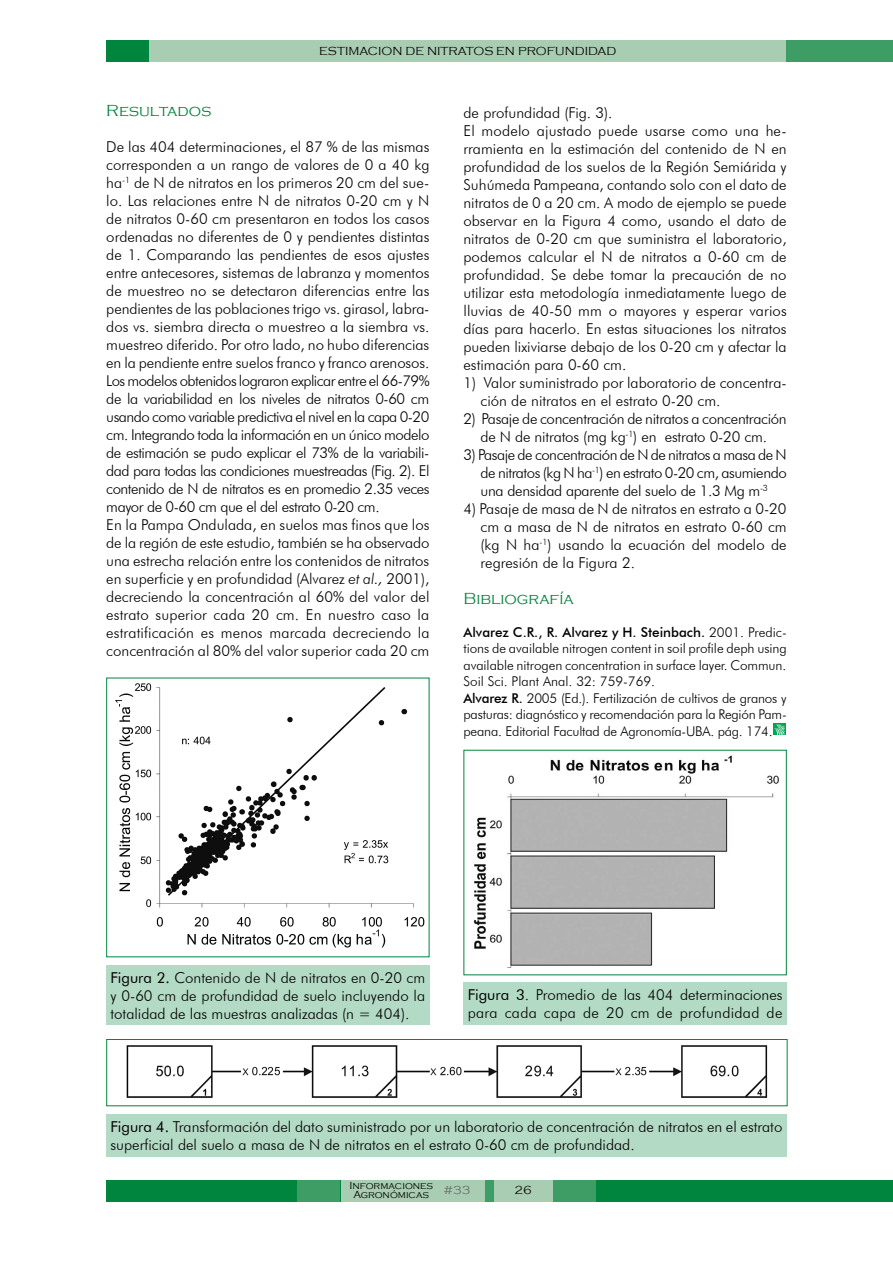
<style>
.page{position:relative;width:893px;height:1263px;background:#fff}
.page>*{position:absolute;margin:0;border:0;box-sizing:border-box;transform-origin:0 0}
.t1{font:300 16.5px "Copperplate Gothic";color:#00853f}
.t2{font:300 15px/18px "Futura BT";color:#000}
.t3{font:300 15px/18px "Futura BT";letter-spacing:-.02em;color:#000;text-align:center}
.t4{font:300 13.5px/16.5px "Futura BT";letter-spacing:-.015em;color:#000}
.t5{font:300 12px "Copperplate Gothic";color:#000}
.t6{font:300 10.5px/9px "Copperplate Gothic";color:#000}
.s1{font-style:italic}
.s2{font-weight:500}
.s3{font-weight:400}
</style>
<div class="page">
<div style="left:106px;top:1180px;width:787px;height:21px;background:#00853f"></div>
<div style="left:106px;top:40px;width:787px;height:22px;background:#a9cdb2"></div>
<div style="left:106px;top:40px;width:43px;height:22px;background:#00853f"></div>
<div style="left:787px;top:40px;width:106px;height:22px;background:#3e9d64"></div>
<div style="left:298px;top:1180px;width:42px;height:21px;background:#3e9d64"></div>
<div style="left:341px;top:1180px;width:212px;height:21px;background:#a9cdb2"></div>
<div style="left:553px;top:1180px;width:42px;height:21px;background:#3e9d64"></div>
<div style="left:485px;top:1180px;width:8px;height:21px;background:#3e9d64"></div>
<hr style="left:892px;top:0;width:1px;height:1263px;background:#c8dfcd">
<svg style="left:892px;top:40px;width:1px;height:22px"></svg>
<svg style="left:892px;top:1180px;width:1px;height:21px"></svg>
<svg style="left:773px;top:724px;width:12px;height:11px"></svg>
<div style="left:106px;top:965px;width:323px;height:60px;background:#b3dac5"></div>
<div style="left:463px;top:982px;width:324px;height:43px;background:#b3dac5"></div>
<div style="left:106px;top:1114px;width:681px;height:43px;background:#b3dac5"></div>
<img style="left:115px;top:683px;width:310px;height:265px">
<img style="left:126px;top:1045px;width:642px;height:53px">
<div style="left:106px;top:1039px;width:681px;height:67px;border:1px solid #00853f"></div>
<img style="left:473px;top:755px;width:306px;height:213px">
<p class="t5" style="left:319px;top:44px;width:299px">ESTIMACION DE NITRATOS EN PROFUNDIDAD</p>
<p class="t1" style="left:106px;top:101px;width:107px">Resultados</p>
<p class="t2" style="left:106px;top:137px;width:325px">De las 404 determinaciones, el 87 % de las mismas corresponden a un rango de valores de 0 a 40 kg ha<sup>-1</sup> de N de nitratos en los primeros 20 cm del sue&shy;lo. Las relaciones entre N de nitratos 0-20 cm y N de nitratos 0-60 cm presentaron en todos los casos ordenadas no diferentes de 0 y pendientes distintas de 1. Comparando las pendientes de esos ajustes entre antecesores, sistemas de labranza y momentos de muestreo no se detectaron diferencias entre las pendientes de las poblaciones trigo vs. girasol, labra&shy;dos vs. siembra directa o muestreo a la siembra vs. muestreo diferido. Por otro lado, no hubo diferencias en la pendiente entre suelos franco y franco arenosos.<br>Los modelos obtenidos lograron explicar entre el 66-79% de la variabilidad en los niveles de nitratos 0-60 cm usando como variable predictiva el nivel en la capa 0-20 cm. Integrando toda la información en un único modelo de estimación se pudo explicar el 73% de la variabili&shy;dad para todas las condiciones muestreadas (Fig. 2). El contenido de N de nitratos es en promedio 2.35 veces mayor de 0-60 cm que el del estrato 0-20 cm.<br>En la Pampa Ondulada, en suelos mas finos que los de la región de este estudio, también se ha observado una estrecha relación entre los contenidos de nitratos en superficie y en profundidad (Alvarez <span class="s1">et al.,</span> 2001), decreciendo la concentración al 60% del valor del estrato superior cada 20 cm. En nuestro caso la estratificación es menos marcada decreciendo la concentración al 80% del valor superior cada 20 cm</p>
<p class="t2" style="left:463px;top:103px;width:325px">de profundidad (Fig. 3).<br>El modelo ajustado puede usarse como una he&shy;rramienta en la estimación del contenido de N en profundidad de los suelos de la Región Semiárida y Suhúmeda Pampeana, contando solo con el dato de nitratos de 0 a 20 cm. A modo de ejemplo se puede observar en la Figura 4 como, usando el dato de nitratos de 0-20 cm que suministra el laboratorio, podemos calcular el N de nitratos a 0-60 cm de profundidad. Se debe tomar la precaución de no utilizar esta metodología inmediatamente luego de lluvias de 40-50 mm o mayores y esperar varios días para hacerlo. En estas situaciones los nitratos pueden lixiviarse debajo de los 0-20 cm y afectar la estimación para 0-60 cm.</p>
<p class="t2" style="left:480px;top:373px;width:308px;text-indent:-17px">1) Valor suministrado por laboratorio de concentra&shy;ción de nitratos en el estrato 0-20 cm.</p>
<p class="t3" style="left:463px;top:409px;width:325px">2) Pasaje de concentración de nitratos a concentración de N de nitratos (mg kg<sup>-1</sup>) en estrato 0-20 cm.</p>
<p class="t2" style="left:480px;top:445px;width:308px;text-align:justify;text-indent:-17px">3) Pasaje de concentración de N de nitratos a masa de N de nitratos (kg N ha<sup>-1</sup>) en estrato 0-20 cm, asumiendo una densidad aparente del suelo de 1.3 Mg m<sup>-3</sup></p>
<p class="t2" style="left:480px;top:499px;width:308px;text-align:justify;text-indent:-17px">4) Pasaje de masa de N de nitratos en estrato a 0-20 cm a masa de N de nitratos en estrato 0-60 cm (kg N ha<sup>-1</sup>) usando la ecuación del modelo de regresión de la Figura 2.</p>
<p class="t1" style="left:463px;top:589px;width:112px">Bibliografía</p>
<p class="t4" style="left:463px;top:624px;width:325px"><span class="s2">Alvarez C.R., R. Alvarez y H. Steinbach.</span> 2001. Predic&shy;tions de available nitrogen content in soil profile deph using available nitrogen concentration in surface layer. Commun.<br>Soil Sci. Plant Anal. 32: 759-769.<br><span class="s2">Alvarez R.</span> 2005 (Ed.). Fertilización de cultivos de granos y pasturas: diagnóstico y recomendación para la Región Pam&shy;peana. Editorial Facultad de Agronomía-UBA. pág. 174.</p>
<p class="t2" style="left:111px;top:968px;width:316px;text-align:justify"><span class="s3">Figura 2.</span> Contenido de N de nitratos en 0-20 cm y 0-60 cm de profundidad de suelo incluyendo la totalidad de las muestras analizadas (n = 404).</p>
<p class="t2" style="left:468px;top:986px;width:316px"><span class="s3">Figura 3</span>. Promedio de las 404 determinaciones para cada capa de 20 cm de profundidad de</p>
<p class="t2" style="left:111px;top:1118px;width:673px"><span class="s3">Figura 4.</span> Transformación del dato suministrado por un laboratorio de concentración de nitratos en el estrato superficial del suelo a masa de N de nitratos en el estrato 0-60 cm de profundidad.</p>
<p class="t6" style="left:353px;top:1181px;width:118px;text-indent:-4px">Informaciones<br>Agronómicas <sup>#33</sup></p>
<p class="t5" style="left:514px;top:1184px;width:17px">26</p>
</div>
